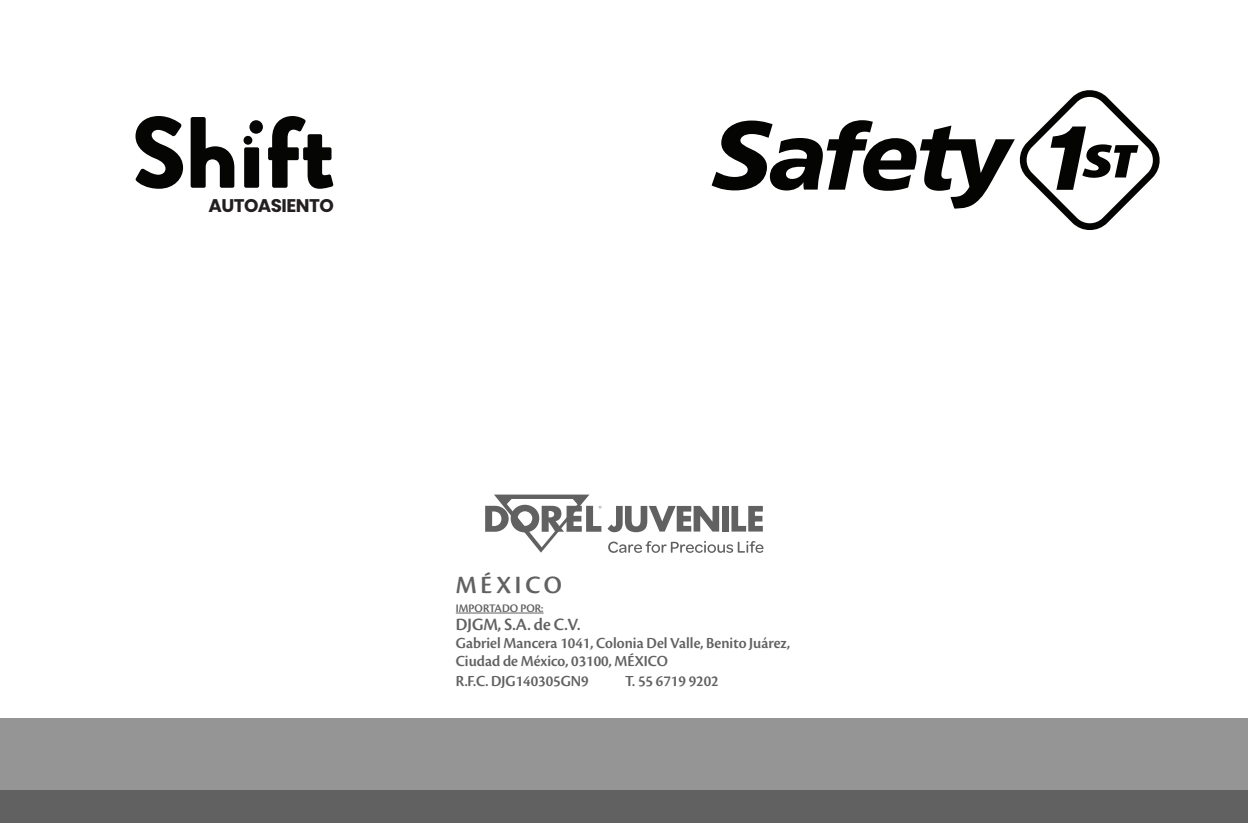
<style>
.page{position:relative;width:1248px;height:823px;background:#fff}
.page>*{position:absolute;margin:0;border:0;box-sizing:border-box;transform-origin:0 0}
.t1{font:26px "Cronos Pro Semibold Disp";letter-spacing:.15em;color:#606160}
.t2{font:700 18.4px "Poppins";letter-spacing:-.03em;color:#231f20}
.t3{font:18px "Cronos Pro Semibold Disp";letter-spacing:.005em;color:#606160}
.t4{font:16px/18px "Cronos Pro Semibold Disp";color:#606160}
.t5{font:12px "Cronos Pro Semibold Disp";letter-spacing:.005em;color:#606160}
</style>
<div class="page">
<div style="left:1px;top:718px;width:1246px;height:87px;background:#959595"></div>
<div style="left:1px;top:789px;width:1246px;height:33px;background:#606160"></div>
<svg style="left:711px;top:90px;width:449px;height:140px"></svg>
<svg style="left:607px;top:505px;width:112px;height:27px"></svg>
<div style="left:721px;top:505px;width:7px;height:26px;background:#606160"></div>
<svg style="left:731px;top:505px;width:31px;height:26px"></svg>
<svg style="left:485px;top:494px;width:116px;height:58px"></svg>
<svg style="left:608px;top:541px;width:155px;height:11px"></svg>
<hr style="left:456px;top:612px;width:87px;height:1px;background:#606160">
<svg style="left:135px;top:116px;width:48px;height:73px"></svg>
<svg style="left:191px;top:117px;width:43px;height:71px"></svg>
<svg style="left:243px;top:116px;width:90px;height:73px"></svg>
<p class="t2" style="left:208px;top:194px;width:127px">AUTOASIENTO</p>
<h1 class="t1" style="left:456px;top:570px;width:107px">MÉXICO</h1>
<p class="t5" style="left:456px;top:600px;width:89px">IMPORTADO POR:</p>
<p class="t3" style="left:456px;top:613px;width:126px">DJGM, S.A. de C.V.</p>
<p class="t4" style="left:456px;top:633px;width:336px">Gabriel Mancera 1041, Colonia Del Valle, Benito Juárez,<br>Ciudad de México, 03100, MÉXICO</p>
<p class="t4" style="left:456px;top:671px;width:134px">R.F.C. DJG140305GN9</p>
<p class="t4" style="left:625px;top:671px;width:95px">T. 55 6719 9202</p>
</div>
